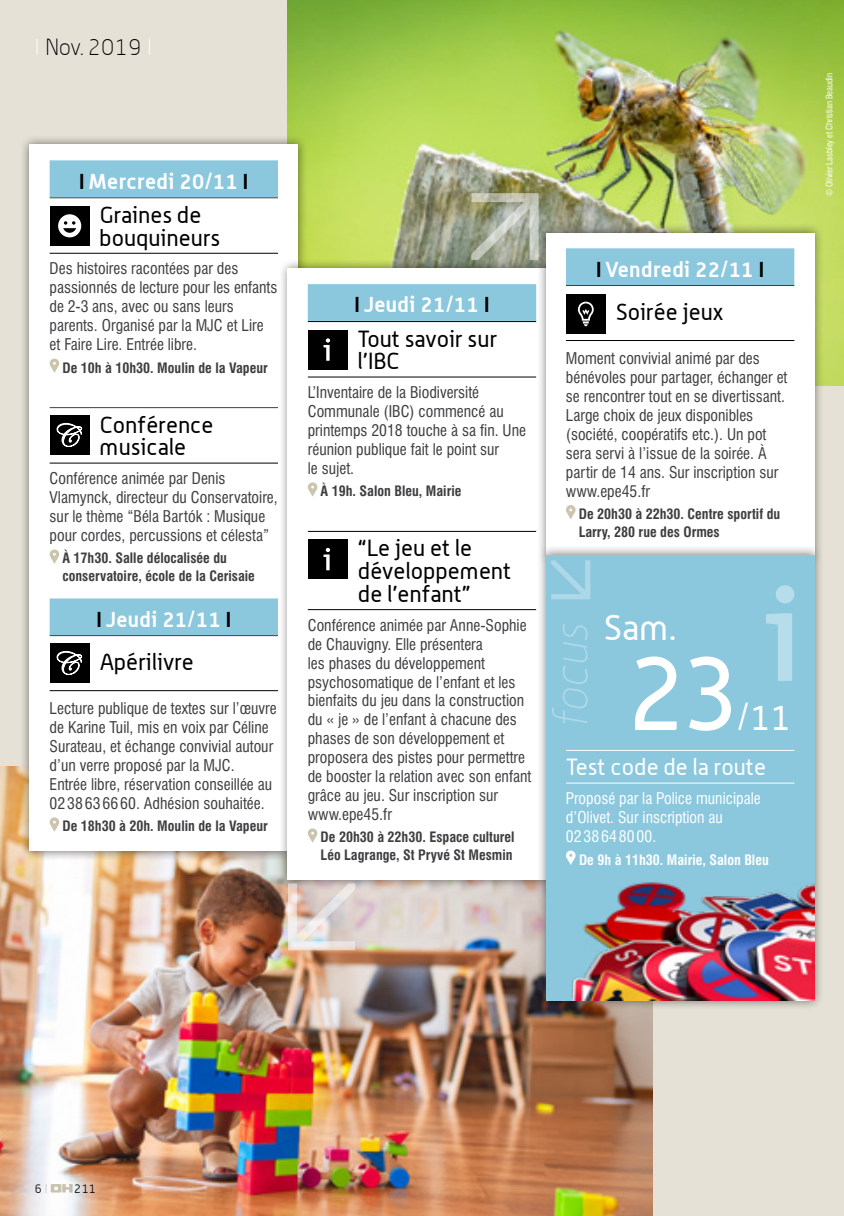
<style>
.page{position:relative;width:844px;height:1216px;background:#fff}
.page>*{position:absolute;margin:0;border:0;box-sizing:border-box;transform-origin:0 0}
.t1{font:105px "Alwyn";color:#fff}
.t2{font:35px "Alwyn";color:#fff}
.t3{font:22.75px/22.8px "Alwyn";color:#000}
.t4{font:22.75px "Alwyn";color:#fff}
.t5{font:100 22.75px "Alwyn";letter-spacing:.02em;color:#000}
.t6{font:700 21px "Alwyn";letter-spacing:.02em;color:#fff}
.t7{font:condensed 15.75px/18.9px "Swiss 721 BT";color:#3e3d40}
.t8{font:condensed 15.75px/18.9px "Swiss 721 BT";color:#fff}
.t9{font:700 condensed 14px/17.5px "Swiss 721 BT";color:#3e3d40}
.t10{font:700 condensed 14px "Swiss 721 BT";color:#fff}
.t11{font:300 12.25px "Alwyn";color:#000}
.t12{font:condensed 8.75px "Swiss 721 BT";letter-spacing:-.01em;color:#fff}
.s1{color:#fff}
.s2{color:#000}
.s3{color:#cbc5ae}
</style>
<div class="page">
<div style="left:0;top:0;width:843px;height:1215px;background:#e5e1d6"></div>
<img style="left:0;top:766px;width:652px;height:449px">
<svg style="left:51px;top:1183px;width:22px;height:9px"></svg>
<img style="left:288px;top:0;width:555px;height:385px">
<div style="left:20px;top:135px;width:287px;height:725px;background:#000;opacity:.5"></div>
<div style="left:30px;top:145px;width:268px;height:706px;background:#fff"></div>
<div style="left:50px;top:160px;width:228px;height:37px;background:#8bc8dd"></div>
<hr style="left:50px;top:197px;width:228px;height:1px;background:#3e3d40">
<hr style="left:50px;top:253px;width:228px;height:1px;background:#000">
<hr style="left:50px;top:407px;width:228px;height:1px;background:#3e3d40">
<hr style="left:50px;top:463px;width:228px;height:1px;background:#000">
<div style="left:50px;top:598px;width:228px;height:37px;background:#8bc8dd"></div>
<hr style="left:50px;top:635px;width:228px;height:1px;background:#3e3d40">
<hr style="left:50px;top:690px;width:228px;height:1px;background:#000">
<div style="left:50px;top:206px;width:39px;height:39px;background:#000"></div>
<svg style="left:58px;top:214px;width:23px;height:23px"></svg>
<svg style="left:50px;top:358px;width:9px;height:15px"></svg>
<div style="left:50px;top:415px;width:39px;height:40px;background:#000"></div>
<svg style="left:56px;top:422px;width:26px;height:25px"></svg>
<svg style="left:50px;top:549px;width:9px;height:15px"></svg>
<div style="left:50px;top:643px;width:39px;height:39px;background:#000"></div>
<svg style="left:56px;top:650px;width:26px;height:25px"></svg>
<svg style="left:50px;top:817px;width:9px;height:14px"></svg>
<div style="left:278px;top:259px;width:287px;height:630px;background:#000;opacity:.5"></div>
<div style="left:288px;top:268px;width:268px;height:611px;background:#fff"></div>
<div style="left:308px;top:284px;width:228px;height:37px;background:#8bc8dd"></div>
<hr style="left:308px;top:321px;width:228px;height:1px;background:#000">
<hr style="left:308px;top:377px;width:228px;height:1px;background:#000">
<hr style="left:308px;top:531px;width:228px;height:1px;background:#000">
<hr style="left:308px;top:609px;width:228px;height:1px;background:#000">
<div style="left:308px;top:330px;width:39px;height:39px;background:#000"></div>
<svg style="left:323px;top:338px;width:7px;height:23px"></svg>
<svg style="left:308px;top:482px;width:9px;height:14px"></svg>
<div style="left:308px;top:539px;width:39px;height:40px;background:#000"></div>
<svg style="left:323px;top:548px;width:7px;height:22px"></svg>
<svg style="left:308px;top:828px;width:9px;height:14px"></svg>
<div style="left:536px;top:223px;width:287px;height:343px;background:#000;opacity:.5"></div>
<div style="left:546px;top:233px;width:268px;height:323px;background:#fff"></div>
<div style="left:566px;top:248px;width:228px;height:37px;background:#8bc8dd"></div>
<hr style="left:566px;top:285px;width:228px;height:1px;background:#3e3d40">
<hr style="left:566px;top:340px;width:228px;height:1px;background:#000">
<div style="left:566px;top:294px;width:39px;height:40px;background:#000"></div>
<svg style="left:578px;top:301px;width:15px;height:25px"></svg>
<svg style="left:566px;top:505px;width:9px;height:14px"></svg>
<div style="left:536px;top:545px;width:287px;height:466px;background:#000;opacity:.5"></div>
<div style="left:546px;top:554px;width:268px;height:446px;background:#8bc8dd"></div>
<hr style="left:566px;top:750px;width:228px;height:1px;background:#fff">
<hr style="left:566px;top:782px;width:228px;height:1px;background:#fff">
<svg style="left:566px;top:850px;width:9px;height:15px"></svg>
<svg style="left:551px;top:560px;width:39px;height:39px"></svg>
<svg style="left:552px;top:624px;width:35px;height:99px"></svg>
<img style="left:572px;top:882px;width:242px;height:118px">
<svg style="left:766px;top:585px;width:28px;height:95px"></svg>
<svg style="left:471px;top:193px;width:67px;height:67px;background:#acb09d"></svg>
<svg style="left:288px;top:883px;width:67px;height:67px"></svg>
<h3 class="t5" style="left:35px;top:35px;width:119px"><span class="s1">I</span> Nov. 2019 <span class="s1">I</span></h3>
<h3 class="t6" style="left:79px;top:168px;width:171px"><span class="s2">I</span> Mercredi 20/11 <span class="s2">I</span></h3>
<h3 class="t3" style="left:99px;top:203px;width:123px">Graines de bouquineurs</h3>
<p class="t7" style="left:50px;top:259px;width:229px">Des histoires racontées par des passionnés de lecture pour les enfants de 2-3 ans, avec ou sans leurs parents. Organisé par la MJC et Lire et Faire Lire. Entrée libre.</p>
<p class="t9" style="left:62px;top:359px;width:207px">De 10h à 10h30. Moulin de la Vapeur</p>
<h3 class="t3" style="left:99px;top:413px;width:116px">Conférence musicale</h3>
<p class="t7" style="left:50px;top:469px;width:230px">Conférence animée par Denis Vlamynck, directeur du Conservatoire, sur le thème “Béla Bartók : Musique pour cordes, percussions et célesta”</p>
<p class="t9" style="left:62px;top:549px;width:194px">À 17h30. Salle délocalisée du conservatoire, école de la Cerisaie</p>
<h3 class="t6" style="left:96px;top:606px;width:136px"><span class="s2">I</span> Jeudi 21/11 <span class="s2">I</span></h3>
<h3 class="t3" style="left:100px;top:650px;width:96px">Apérilivre</h3>
<p class="t7" style="left:50px;top:699px;width:228px">Lecture publique de textes sur l’œuvre de Karine Tuil, mis en voix par Céline Surateau, et échange convivial autour d’un verre proposé par la MJC.<br>Entrée libre, réservation conseillée au 02 38 63 66 60. Adhésion souhaitée.</p>
<p class="t9" style="left:62px;top:817px;width:207px">De 18h30 à 20h. Moulin de la Vapeur</p>
<h3 class="t6" style="left:354px;top:292px;width:136px"><span class="s2">I</span> Jeudi 21/11 <span class="s2">I</span></h3>
<h3 class="t3" style="left:357px;top:327px;width:141px">Tout savoir sur l’IBC</h3>
<p class="t7" style="left:308px;top:383px;width:220px">L’Inventaire de la Biodiversité<br>Communale (IBC) commencé au printemps 2018 touche à sa fin. Une réunion publique fait le point sur<br>le sujet.</p>
<p class="t9" style="left:320px;top:482px;width:142px">À 19h. Salon Bleu, Mairie</p>
<h3 class="t3" style="left:358px;top:536px;width:155px">“Le jeu et le développement de l’enfant”</h3>
<p class="t7" style="left:308px;top:615px;width:225px">Conférence animée par Anne-Sophie de Chauvigny. Elle présentera<br>les phases du développement psychosomatique de l’enfant et les bienfaits du jeu dans la construction du « je » de l’enfant à chacune des phases de son développement et proposera des pistes pour permettre de booster la relation avec son enfant grâce au jeu. Sur inscription sur www.epe45.fr</p>
<p class="t9" style="left:320px;top:828px;width:195px">De 20h30 à 22h30. Espace culturel<br>Léo Lagrange, St Pryvé St Mesmin</p>
<h3 class="t6" style="left:596px;top:256px;width:169px"><span class="s2">I</span> Vendredi 22/11 <span class="s2">I</span></h3>
<h3 class="t3" style="left:616px;top:300px;width:109px">Soirée jeux</h3>
<p class="t7" style="left:566px;top:349px;width:223px">Moment convivial animé par des bénévoles pour partager, échanger et se rencontrer tout en se divertissant.<br>Large choix de jeux disponibles (société, coopératifs etc.). Un pot sera servi à l’issue de la soirée. À partir de 14 ans. Sur inscription sur www.epe45.fr</p>
<p class="t9" style="left:578px;top:505px;width:203px">De 20h30 à 22h30. Centre sportif du<br>Larry, 280 rue des Ormes</p>
<h2 class="t2" style="left:604px;top:607px;width:74px">Sam.</h2>
<h1 class="t1" style="left:625px;top:630px;width:118px">23</h1>
<h2 class="t2" style="left:736px;top:696px;width:55px">/11</h2>
<h3 class="t4" style="left:566px;top:753px;width:201px">Test code de la route</h3>
<p class="t8" style="left:566px;top:789px;width:196px">Proposé par la Police municipale d’Olivet. Sur inscription au<br>02 38 64 80 00.</p>
<p class="t10" style="left:579px;top:851px;width:191px">De 9h à 11h30. Mairie, Salon Bleu</p>
<p class="t12" style="left:823px;top:196px;width:124px;rotate:-90deg">© Olivier Lasbley et Christian Beaudin</p>
<p class="t11" style="left:35px;top:1181px;width:14px">6 <span class="s3">I</span></p>
<p class="t11" style="left:75px;top:1181px;width:23px">211</p>
</div>
